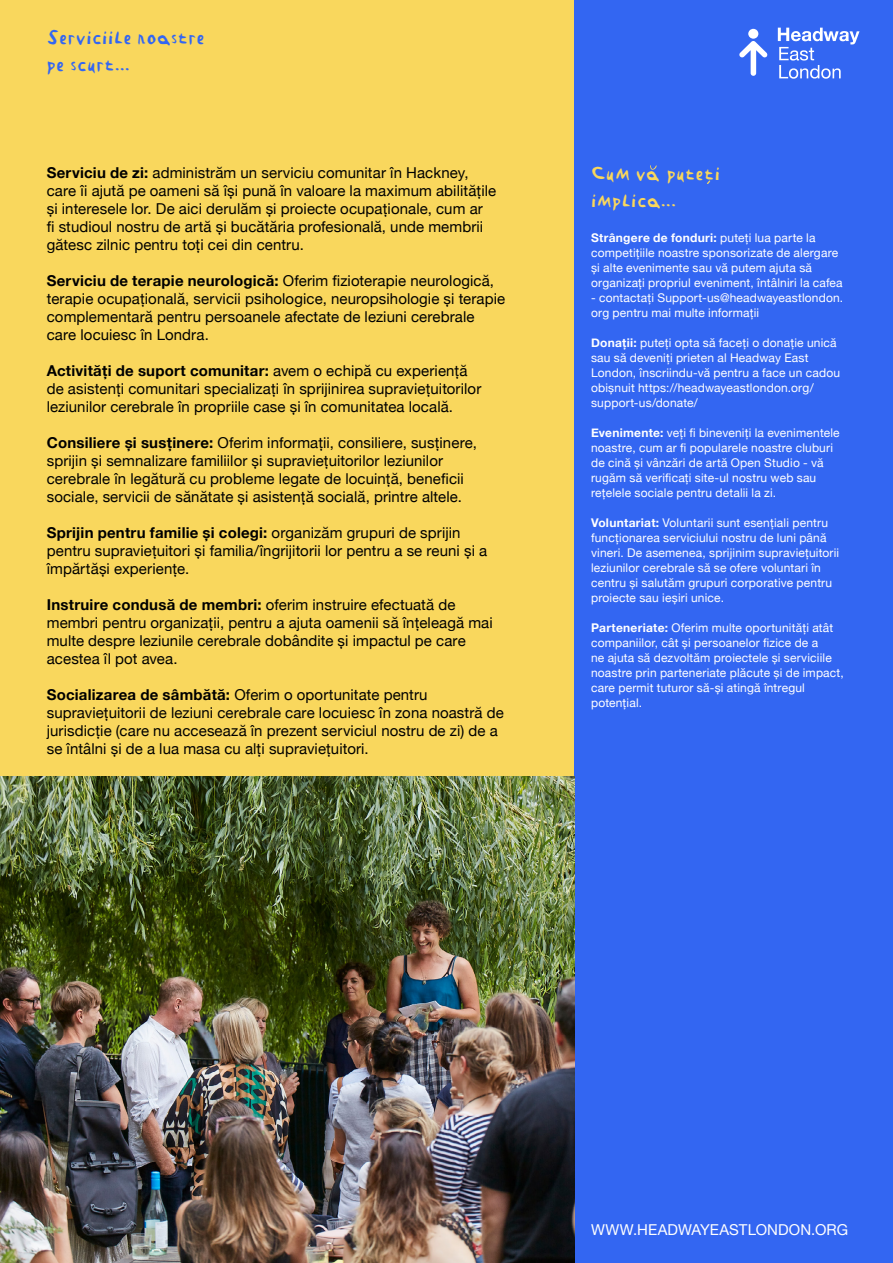
<style>
.page{position:relative;width:893px;height:1263px;background:#fff}
.page>*{position:absolute;margin:0;border:0;box-sizing:border-box;transform-origin:0 0}
.t1{font:22.5px/27px "Headwayfont";letter-spacing:.005em;color:#3366f2}
.t2{font:22.5px/27px "Headwayfont";letter-spacing:.01em;color:#f9d75d}
.t3{font:15px/18px "Helvetica Neue";letter-spacing:.005em;color:#000}
.t4{font:15px "Helvetica Neue";letter-spacing:.005em;color:#fff}
.t5{font:12px/15px "Helvetica Neue";letter-spacing:.015em;color:#fff}
.s1{font-weight:700}
</style>
<div class="page">
<div style="left:0;top:0;width:574px;height:1263px;background:#f9d75d"></div>
<div style="left:574px;top:0;width:319px;height:1263px;background:#3366f2"></div>
<img style="left:0;top:776px;width:574px;height:487px">
<svg style="left:650px;top:165px;width:7px;height:5px"></svg>
<svg style="left:778px;top:28px;width:81px;height:51px"></svg>
<svg style="left:739px;top:41px;width:28px;height:35px"></svg>
<div style="left:748px;top:29px;width:10px;height:10px;background:#fff;border-radius:50%"></div>
<h1 class="t1" style="left:47px;top:26px;width:159px">Serviciile noastre pe scurt...</h1>
<p class="t3" style="left:47px;top:165px;width:451px"><span class="s1">Serviciu de zi:</span> administrăm un serviciu comunitar în Hackney, care îi ajută pe oameni să își pună în valoare la maximum abilitățile și interesele lor. De aici derulăm și proiecte ocupaționale, cum ar<br>fi studioul nostru de artă și bucătăria profesională, unde membrii gătesc zilnic pentru toți cei din centru.</p>
<p class="t3" style="left:47px;top:273px;width:460px"><span class="s1">Serviciu de terapie neurologică:</span> Oferim fizioterapie neurologică, terapie ocupațională, servicii psihologice, neuropsihologie și terapie complementară pentru persoanele afectate de leziuni cerebrale care locuiesc în Londra.</p>
<p class="t3" style="left:47px;top:363px;width:436px"><span class="s1">Activități de suport comunitar:</span> avem o echipă cu experiență de asistenți comunitari specializați în sprijinirea supraviețuitorilor leziunilor cerebrale în propriile case și în comunitatea locală.</p>
<p class="t3" style="left:47px;top:435px;width:432px"><span class="s1">Consiliere și susținere:</span> Oferim informații, consiliere, susținere, sprijin și semnalizare familiilor și supraviețuitorilor leziunilor cerebrale în legătură cu probleme legate de locuință, beneficii sociale, servicii de sănătate și asistență socială, printre altele.</p>
<p class="t3" style="left:47px;top:525px;width:442px"><span class="s1">Sprijin pentru familie și colegi:</span> organizăm grupuri de sprijin pentru supraviețuitori și familia/îngrijitorii lor pentru a se reuni și a împărtăși experiențe.</p>
<p class="t3" style="left:47px;top:597px;width:447px"><span class="s1">Instruire condusă de membri:</span> oferim instruire efectuată de membri pentru organizații, pentru a ajuta oamenii să înțeleagă mai multe despre leziunile cerebrale dobândite și impactul pe care acestea îl pot avea.</p>
<p class="t3" style="left:47px;top:687px;width:458px"><span class="s1">Socializarea de sâmbătă:</span> Oferim o oportunitate pentru supraviețuitorii de leziuni cerebrale care locuiesc în zona noastră de jurisdicție (care nu accesează în prezent serviciul nostru de zi) de a se întâlni și de a lua masa cu alți supraviețuitori.</p>
<h1 class="t2" style="left:591px;top:162px;width:131px">Cum va puteti implica...</h1>
<p class="t5" style="left:591px;top:231px;width:253px"><span class="s1">Strângere de fonduri:</span> puteți lua parte la competițiile noastre sponsorizate de alergare și alte evenimente sau vă putem ajuta să organizați propriul eveniment, întâlniri la cafea</p>
<p class="t5" style="left:591px;top:291px;width:254px">- contactați Support-us@headwayeastlondon. org pentru mai multe informații</p>
<p class="t5" style="left:591px;top:336px;width:251px"><span class="s1">Donații:</span> puteți opta să faceți o donație unică sau să deveniți prieten al Headway East London, înscriindu-vă pentru a face un cadou obișnuit https://headwayeastlondon.org/ support-us/donate/</p>
<p class="t5" style="left:591px;top:426px;width:250px"><span class="s1">Evenimente:</span> veți fi bineveniți la evenimentele noastre, cum ar fi popularele noastre cluburi de cină și vânzări de artă Open Studio - vă rugăm să verificați site-ul nostru web sau rețelele sociale pentru detalii la zi.</p>
<p class="t5" style="left:591px;top:516px;width:250px"><span class="s1">Voluntariat:</span> Voluntarii sunt esențiali pentru funcționarea serviciului nostru de luni până vineri. De asemenea, sprijinim supraviețuitorii leziunilor cerebrale să se ofere voluntari în centru și salutăm grupuri corporative pentru proiecte sau ieșiri unice.</p>
<p class="t5" style="left:591px;top:621px;width:254px"><span class="s1">Parteneriate:</span> Oferim multe oportunități atât companiilor, cât și persoanelor fizice de a<br>ne ajuta să dezvoltăm proiectele și serviciile noastre prin parteneriate plăcute și de impact, care permit tuturor să-și atingă întregul potențial.</p>
<p class="t4" style="left:591px;top:1219px;width:259px">WWW.HEADWAYEASTLONDON.ORG</p>
</div>
